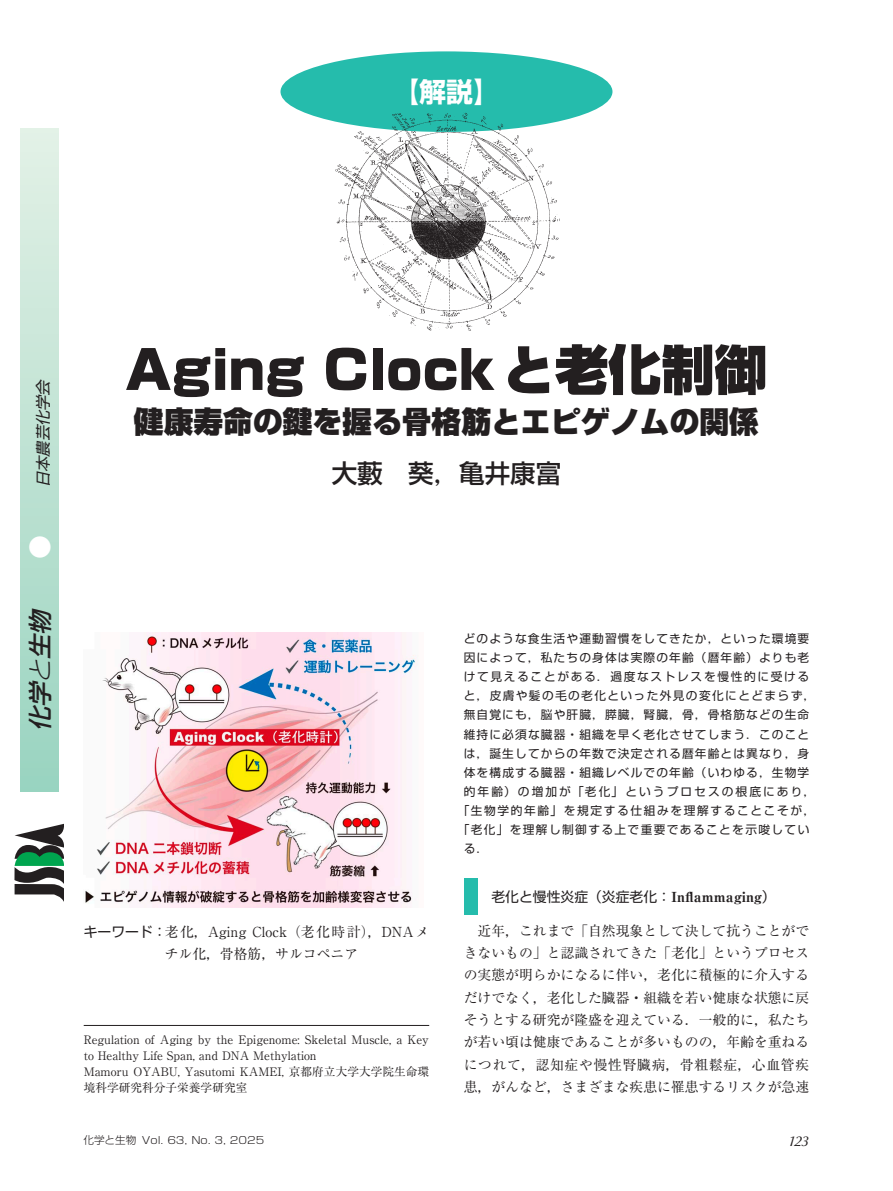
<style>
.page{position:relative;width:893px;height:1191px;background:#fff}
.page>*{position:absolute;margin:0;border:0;box-sizing:border-box;transform-origin:0 0}
.t1{font:900 53.1px "Shin Go Pr 6";color:#231f20}
.t2{font:900 29.7px "Shin Go Pr 6";color:#231f20}
.t3{font:700 26.85px "Shin Go Pr 6";color:#fff}
.t4{font:500 25.5px "Shin Go Pr 6";color:#231f20}
.t5{font:italic 500 24px "Shin Go Pr 6";color:#231f20}
.t6{font:500 24px "Shin Go Pr 6";color:#fff}
.t7{font:italic 15.15px "Shin Go Pr 6";color:#231f20}
.t8{font:13.8px/22.4px "Ryumin Pr 6";color:#231f20}
.t9{font:13.8px "Shin Go Pr 6";color:#231f20}
.t10{font:italic 13.8px "Optima Nova LT Pro";color:#231f20}
.t11{font:11.7px "Shin Go Pr 6";letter-spacing:.1em;color:#231f20}
.t12{font:11.7px/15.9px "Ryumin Pr 6";color:#231f20}
.t13{font:11.7px "Shin Go Pr 6";letter-spacing:.12em;color:#231f20}
.t14{font:11.7px "Shin Go Pr 6";letter-spacing:.14em;color:#231f20}
.t15{font:11.7px "Shin Go Pr 6";letter-spacing:.145em;color:#231f20}
.t16{font:11.7px "Shin Go Pr 6";letter-spacing:.18em;color:#231f20}
.t17{font:300 10.05px "Shin Go Pr 6";color:#231f20;scale:1.13 1}
.s1{font-weight:300}
.s2{font-family:"Koz Min Pro"}
.s3{font-family:"Shin Go Pr 6"}
.s4{font-family:"Ryumin Pr 6";font-weight:800}
.s5{font-size:10.65px}
</style>
<div class="page">
<img style="left:85px;top:632px;width:333px;height:275px">
<div style="left:464px;top:879px;width:14px;height:36px;background:#25bcac"></div>
<hr style="left:84px;top:1025px;width:345px;height:1px;background:#231f20">
<div style="left:20px;top:128px;width:38px;height:663px;background:linear-gradient(to bottom,#e3f1e6,#99d3c0)"></div>
<svg style="left:14px;top:823px;width:50px;height:78px"></svg>
<div style="left:280px;top:51px;width:332px;height:81px;background:#25bcac;border-radius:50%"></div>
<img style="left:335px;top:112px;width:225px;height:219px">
<h3 class="t3" style="left:393px;top:70px;width:109px">【解説】</h3>
<p class="t7" style="left:30px;top:487px;width:113px;rotate:-90deg">日本農芸化学会</p>
<h3 class="t6" style="left:20px;top:559px;width:25px;rotate:-90deg">●</h3>
<h3 class="t5" style="left:20px;top:731px;width:154px;rotate:-90deg">化学<span class="s1">と</span>生物　</h3>
<h1 class="t1" style="left:125px;top:327px;width:644px">Aging Clockと老化制御</h1>
<h2 class="t2" style="left:134px;top:398px;width:627px">健康寿命の鍵を握る骨格筋とエピゲノムの関係</h2>
<h3 class="t4" style="left:332px;top:453px;width:231px">大藪　葵<span class="s2">，</span>亀井康富</h3>
<p class="t8" style="left:165px;top:919px;width:266px;text-indent:-81px"><span class="s3">キーワード</span><span class="s2">：</span> 老化<span class="s2">，</span>Aging Clock（老化時計）<span class="s2">，</span>DNAメチル化<span class="s2">，</span>骨格筋<span class="s2">，</span>サルコペニア</p>
<p class="t12" style="left:84px;top:1031px;width:347px">Regulation of Aging by the Epigenome: Skeletal Muscle, a Key to Healthy Life Span, and DNA Methylation<br>Mamoru OYABU, Yasutomi KAMEI, 京都府立大学大学院生命環境科学研究科分子栄養学研究室</p>
<p class="t11" style="left:464px;top:629px;width:347px">どのような食生活や運動習慣をしてきたか<span class="s2">，</span>といった環境要</p>
<p class="t11" style="left:464px;top:648px;width:347px">因によって<span class="s2">，</span>私たちの身体は実際の年齢（暦年齢）よりも老</p>
<p class="t15" style="left:464px;top:667px;width:347px">けて見えることがある<span class="s2">．</span>過度なストレスを慢性的に受ける</p>
<p class="t13" style="left:464px;top:686px;width:353px">と<span class="s2">，</span>皮膚や髪の毛の老化といった外見の変化にとどまらず<span class="s2">，</span></p>
<p class="t11" style="left:464px;top:705px;width:347px">無自覚にも<span class="s2">，</span>脳や肝臓<span class="s2">，</span>膵臓<span class="s2">，</span>腎臓<span class="s2">，</span>骨<span class="s2">，</span>骨格筋などの生命</p>
<p class="t11" style="left:464px;top:724px;width:347px">維持に必須な臓器<span class="s2">・</span>組織を早く老化させてしまう<span class="s2">．</span>このこと</p>
<p class="t11" style="left:464px;top:743px;width:347px">は<span class="s2">，</span>誕生してからの年数で決定される暦年齢とは異なり<span class="s2">，</span>身</p>
<p class="t11" style="left:464px;top:763px;width:347px">体を構成する臓器<span class="s2">・</span>組織レベルでの年齢（いわゆる<span class="s2">，</span>生物学</p>
<p class="t16" style="left:464px;top:782px;width:353px">的年齢）の増加が「老化」というプロセスの根底にあり<span class="s2">，</span></p>
<p class="t14" style="left:458px;top:801px;width:359px">「生物学的年齢」を規定する仕組みを理解することこそが<span class="s2">，</span></p>
<p class="t13" style="left:458px;top:820px;width:353px">「老化」を理解し制御する上で重要であることを示唆してい</p>
<p class="t11" style="left:464px;top:839px;width:26px">る<span class="s2">．</span></p>
<p class="t9" style="left:491px;top:885px;width:286px">老化と慢性炎症（炎症老化<span class="s2">：</span><span class="s4">Inflammaging</span>）</p>
<p class="t8" style="left:464px;top:918px;width:347px;text-align:justify;text-indent:14px">近年<span class="s2">，</span>これまで「自然現象として決して抗うことができないもの」と認識されてきた「老化」というプロセスの実態が明らかになるに伴い<span class="s2">，</span>老化に積極的に介入するだけでなく<span class="s2">，</span>老化した臓器<span class="s2">・</span>組織を若い健康な状態に戻そうとする研究が隆盛を迎えている<span class="s2">．</span>一般的に<span class="s2">，</span>私たちが若い頃は健康であることが多いものの<span class="s2">，</span>年齢を重ねるにつれて<span class="s2">，</span>認知症や慢性腎臓病<span class="s2">，</span>骨粗鬆症<span class="s2">，</span>心血管疾患<span class="s2">，</span>がんなど<span class="s2">，</span>さまざまな疾患に罹患するリスクが急速</p>
<p class="t17" style="left:83px;top:1131px;width:162px"><span class="s5">化学と生物</span> Vol. 63, No. 3, 2025</p>
<p class="t10" style="left:790px;top:1132px;width:21px">123</p>
</div>
